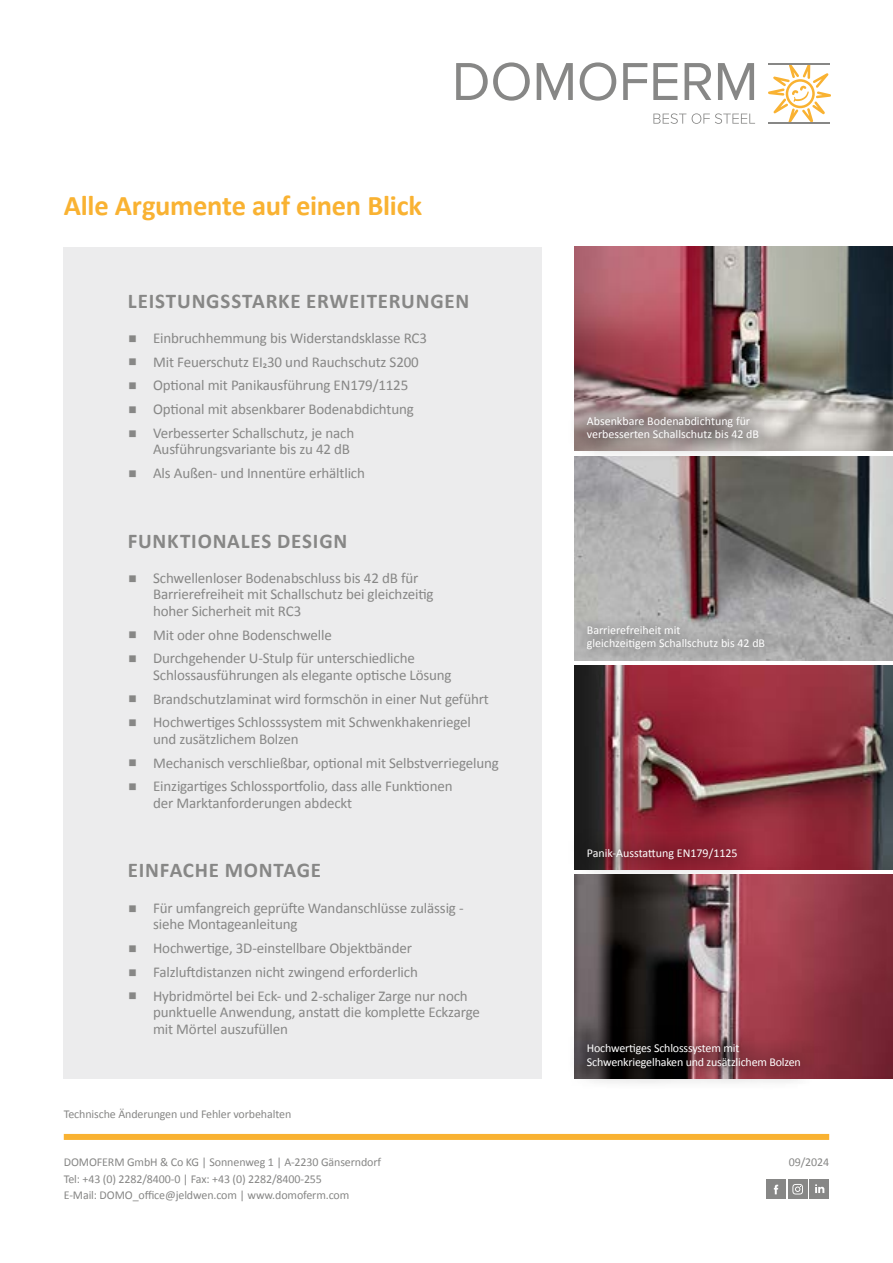
<style>
.page{position:relative;width:893px;height:1263px;background:#fff}
.page>*{position:absolute;margin:0;border:0;box-sizing:border-box;transform-origin:0 0}
.t1{font:700 28.5px "Calibri";letter-spacing:-.01em;color:#f9b232}
.t2{font:700 21px "Calibri";letter-spacing:.035em;color:#878786}
.t3{font:15px/23.7px "Calibri";letter-spacing:-.01em;color:#878786}
.t4{font:12px/13.5px "Calibri";color:#fff}
.t5{font:12px/16.5px "Calibri";letter-spacing:-.01em;color:#878786}
</style>
<div class="page">
<svg style="left:768px;top:64px;width:63px;height:58px"></svg>
<hr style="left:768px;top:122px;width:62px;height:2px;background:#878786">
<hr style="left:768px;top:63px;width:62px;height:1px;background:#878786">
<svg style="left:653px;top:113px;width:33px;height:11px"></svg>
<svg style="left:692px;top:113px;width:63px;height:11px"></svg>
<svg style="left:456px;top:62px;width:74px;height:39px"></svg>
<svg style="left:537px;top:63px;width:36px;height:37px"></svg>
<svg style="left:580px;top:62px;width:36px;height:39px"></svg>
<svg style="left:623px;top:63px;width:24px;height:37px"></svg>
<svg style="left:653px;top:63px;width:24px;height:37px"></svg>
<svg style="left:685px;top:63px;width:26px;height:37px"></svg>
<svg style="left:718px;top:63px;width:36px;height:37px"></svg>
<div style="left:64px;top:1134px;width:765px;height:6px;background:#f9b232"></div>
<div style="left:766px;top:1179px;width:20px;height:20px;background:#878786"></div>
<svg style="left:774px;top:1185px;width:4px;height:9px"></svg>
<div style="left:788px;top:1179px;width:20px;height:20px;background:#878786"></div>
<svg style="left:792px;top:1184px;width:11px;height:10px"></svg>
<div style="left:809px;top:1179px;width:20px;height:20px;background:#878786"></div>
<svg style="left:815px;top:1184px;width:9px;height:9px"></svg>
<div style="left:64px;top:247px;width:478px;height:832px;background:#ececed"></div>
<img style="left:574px;top:247px;width:319px;height:204px">
<img style="left:574px;top:456px;width:319px;height:204px">
<img style="left:574px;top:665px;width:319px;height:204px">
<img style="left:574px;top:874px;width:319px;height:205px">
<div style="left:565px;top:395px;width:215px;height:67px;background:#000;opacity:.6"></div>
<div style="left:574px;top:613px;width:204px;height:50px;background:#000;opacity:.3"></div>
<div style="left:565px;top:826px;width:194px;height:55px;background:#000;opacity:.6"></div>
<div style="left:565px;top:1022px;width:257px;height:68px;background:#000;opacity:.6"></div>
<h1 class="t1" style="left:64px;top:185px;width:360px">Alle Argumente auf einen Blick</h1>
<h2 class="t2" style="left:128px;top:286px;width:343px">LEISTUNGSSTARKE ERWEITERUNGEN</h2>
<p class="t3" style="left:153px;top:326px;width:275px">Einbruchhemmung bis Widerstandsklasse RC3<br>Mit Feuerschutz EI230 und Rauchschutz S200<br>Optional mit Panikausführung EN179/1125<br>Optional mit absenkbarer Bodenabdichtung Verbesserter Schallschutz, je nach</p>
<p class="t3" style="left:153px;top:437px;width:213px">Ausführungsvariante bis zu 42 dB<br>Als Außen- und Innentüre erhältlich</p>
<h2 class="t2" style="left:128px;top:526px;width:221px">FUNKTIONALES DESIGN</h2>
<p class="t3" style="left:153px;top:569px;width:282px;line-height:16.5px">Schwellenloser Bodenabschluss bis 42 dB für<br>Barrierefreiheit mit Schallschutz bei gleichzeitig hoher Sicherheit mit RC3</p>
<p class="t3" style="left:153px;top:622px;width:263px">Mit oder ohne Bodenschwelle<br>Durchgehender U-Stulp für unterschiedliche</p>
<p class="t3" style="left:153px;top:662px;width:337px">Schlossausführungen als elegante optische Lösung<br>Brandschutzlaminat wird formschön in einer Nut geführt<br>Hochwertiges Schlosssystem mit Schwenkhakenriegel</p>
<p class="t3" style="left:153px;top:726px;width:347px">und zusätzlichem Bolzen<br>Mechanisch verschließbar, optional mit Selbstverriegelung<br>Einzigartiges Schlossportfolio, dass alle Funktionen</p>
<p class="t3" style="left:153px;top:790px;width:201px">der Marktanforderungen abdeckt</p>
<h2 class="t2" style="left:128px;top:855px;width:195px">EINFACHE MONTAGE</h2>
<p class="t3" style="left:153px;top:899px;width:312px;line-height:16.5px">Für umfangreich geprüfte Wandanschlüsse zulässig - siehe Montageanleitung</p>
<p class="t3" style="left:153px;top:936px;width:316px">Hochwertige, 3D-einstellbare Objektbänder<br>Falzluftdistanzen nicht zwingend erforderlich<br>Hybridmörtel bei Eck- und 2-schaliger Zarge nur noch</p>
<p class="t3" style="left:153px;top:1003px;width:328px;line-height:16.5px">punktuelle Anwendung, anstatt die komplette Eckzarge mit Mörtel auszufüllen</p>
<p class="t5" style="left:64px;top:1105px;width:229px">Technische Änderungen und Fehler vorbehalten</p>
<p class="t5" style="left:64px;top:1153px;width:319px">DOMOFERM GmbH &amp; Co KG | Sonnenweg 1 | A-2230 Gänserndorf<br>Tel: +43 (0) 2282/8400-0 | Fax: +43 (0) 2282/8400-255<br>E-Mail: DOMO_office@jeldwen.com | www.domoferm.com</p>
<p class="t4" style="left:587px;top:414px;width:174px">Absenkbare Bodenabdichtung für verbesserten Schallschutz bis 42 dB</p>
<p class="t4" style="left:587px;top:623px;width:180px">Barrierefreiheit mit<br>gleichzeitigem Schallschutz bis 42 dB</p>
<p class="t4" style="left:587px;top:846px;width:152px">Panik-Ausstattung EN179/1125</p>
<p class="t4" style="left:587px;top:1041px;width:216px">Hochwertiges Schlosssystem mit<br>Schwenkriegelhaken und zusätzlichem Bolzen</p>
<p class="t5" style="left:789px;top:1153px;width:42px">09/2024</p>
</div>
